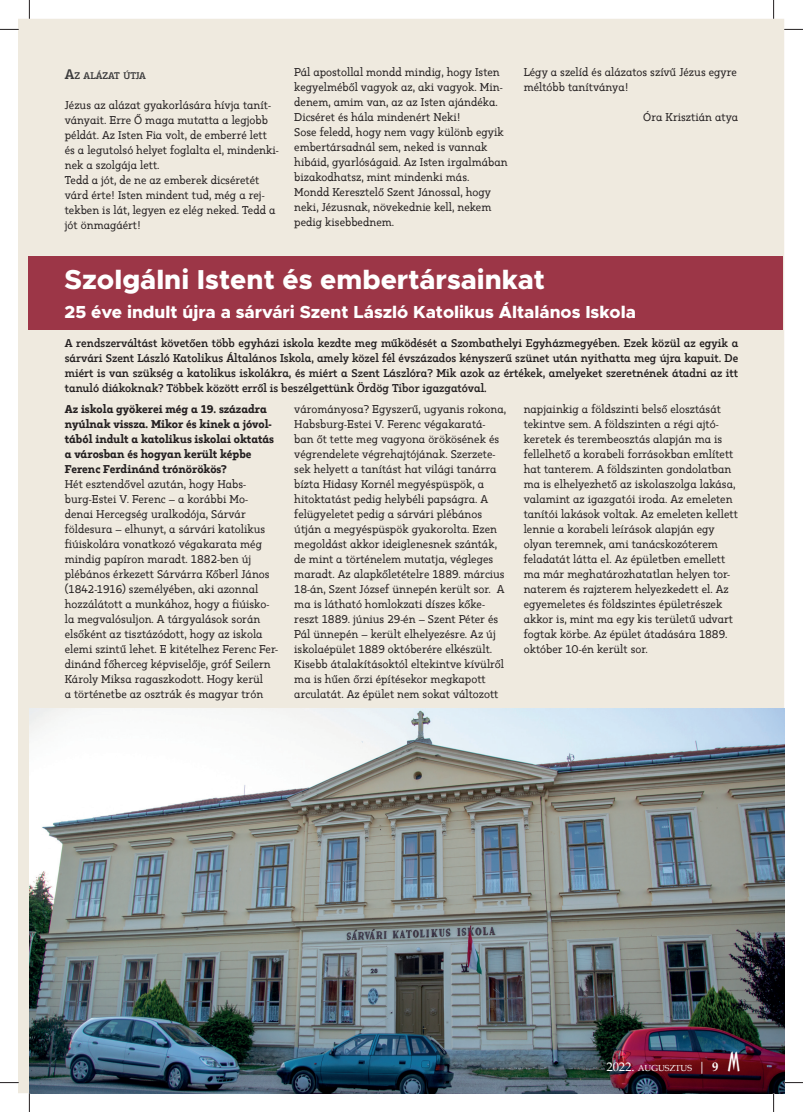
<style>
.page{position:relative;width:803px;height:1112px;background:#fff}
.page>*{position:absolute;margin:0;border:0;box-sizing:border-box;transform-origin:0 0}
.t1{font:800 27.5px "Metropolis";color:#fff}
.t2{font:800 17.5px "Metropolis";color:#fff}
.t3{font:11.25px/15px "Kappa Vol 2 Display";color:#231f20}
.t4{font:700 11.25px/15px "Kappa Vol 2 Display";color:#231f20;text-align:justify}
.t5{font:800 11.25px/15px "Kappa Vol 2 Display";color:#231f20}
.t6{font:700 9.62px "Kappa Vol 2 Display";color:#383839}
.t7{font:8.75px "Book Antiqua";color:#fff}
.s1{font-size:13.75px}
.s2{font-size:12.5px}
.s3{font-weight:700;font-size:12.5px}
.s4{font-family:"Arquitectura";font-size:25px}
</style>
<div class="page">
<div style="left:19px;top:19px;width:765px;height:1073px;background:#efeadf"></div>
<div style="left:29px;top:256px;width:753px;height:73px;background:#9c3647"></div>
<img style="left:29px;top:708px;width:755px;height:384px">
<svg style="left:0;top:29px;width:19px;height:1px"></svg>
<svg style="left:784px;top:29px;width:19px;height:1px"></svg>
<svg style="left:0;top:1081px;width:19px;height:2px"></svg>
<svg style="left:784px;top:1081px;width:19px;height:2px"></svg>
<svg style="left:29px;top:0;width:1px;height:19px"></svg>
<svg style="left:29px;top:1092px;width:1px;height:19px"></svg>
<svg style="left:773px;top:0;width:1px;height:19px"></svg>
<svg style="left:773px;top:1092px;width:1px;height:19px"></svg>
<p class="t6" style="left:65px;top:69px;width:83px"><span class="s1">A</span>Z ALÁZAT ÚTJA</p>
<p class="t3" style="left:65px;top:98px;width:216px">Jézus az alázat gyakorlására hívja tanít&shy;ványait. Erre Ő maga mutatta a legjobb példát. Az Isten Fia volt, de emberré lett és a legutolsó helyet foglalta el, mindenki&shy;nek a szolgája lett.<br>Tedd a jót, de ne az emberek dicséretét várd érte! Isten mindent tud, még a rej&shy;tekben is lát, legyen ez elég neked. Tedd a jót önmagáért!</p>
<p class="t3" style="left:294px;top:65px;width:215px">Pál apostollal mondd mindig, hogy Isten kegyelméből vagyok az, aki vagyok. Min&shy;denem, amim van, az az Isten ajándéka.<br>Dicséret és hála mindenért Neki!<br>Sose feledd, hogy nem vagy különb egyik embertársadnál sem, neked is vannak hibáid, gyarlóságaid. Az Isten irgalmában bizakodhatsz, mint mindenki más.<br>Mondd Keresztelő Szent Jánossal, hogy neki, Jézusnak, növekednie kell, nekem pedig kisebbednem.</p>
<p class="t3" style="left:524px;top:65px;width:215px">Légy a szelíd és alázatos szívű Jézus egyre méltóbb tanítványa!</p>
<p class="t3" style="left:643px;top:110px;width:96px">Óra Krisztián atya</p>
<h1 class="t1" style="left:65px;top:270px;width:482px">Szolgálni Istent és embertársainkat</h1>
<h2 class="t2" style="left:65px;top:306px;width:573px">25 éve indult újra a sárvári Szent László Katolikus Általános Iskola</h2>
<p class="t4" style="left:65px;top:336px;width:675px">A rendszerváltást követően több egyházi iskola kezdte meg működését a Szombathelyi Egyházmegyében. Ezek közül az egyik a sárvári Szent László Katolikus Általános Iskola, amely közel fél évszázados kényszerű szünet után nyithatta meg újra kapuit. De miért is van szükség a katolikus iskolákra, és miért a Szent Lászlóra? Mik azok az értékek, amelyeket szeretnének átadni az itt tanuló diákoknak? Többek között erről is beszélgettünk Ördög Tibor igazgatóval.</p>
<p class="t5" style="left:65px;top:402px;width:211px">Az iskola gyökerei még a 19. századra nyúlnak vissza. Mikor és kinek a jóvol&shy;tából indult a katolikus iskolai oktatás a városban és hogyan került képbe Ferenc Ferdinánd trónörökös?</p>
<p class="t3" style="left:65px;top:477px;width:215px">Hét esztendővel azután, hogy Habs&shy;burg-Estei V. Ferenc – a korábbi Mo&shy;denai Hercegség uralkodója, Sárvár földesura – elhunyt, a sárvári katolikus fiúiskolára vonatkozó végakarata még mindig papíron maradt. 1882-ben új plébános érkezett Sárvárra Kőberl János (1842-1916) személyében, aki azonnal hozzálátott a munkához, hogy a fiúisko&shy;la megvalósuljon. A tárgyalások során elsőként az tisztázódott, hogy az iskola elemi szintű lehet. E kitételhez Ferenc Fer&shy;dinánd főherceg képviselője, gróf Seilern Károly Miksa ragaszkodott. Hogy kerül<br>a történetbe az osztrák és magyar trón</p>
<p class="t3" style="left:294px;top:402px;width:213px">várományosa? Egyszerű, ugyanis rokona, Habsburg-Estei V. Ferenc végakaratá&shy;ban őt tette meg vagyona örökösének és végrendelete végrehajtójának. Szerzete&shy;sek helyett a tanítást hat világi tanárra bízta Hidasy Kornél megyéspüspök, a hitoktatást pedig helybéli papságra. A felügyeletet pedig a sárvári plébános útján a megyéspüspök gyakorolta. Ezen megoldást akkor ideiglenesnek szánták, de mint a történelem mutatja, végleges maradt. Az alapkőletételre 1889. március 18-án, Szent József ünnepén került sor. A ma is látható homlokzati díszes kőke&shy;reszt 1889. június 29-én – Szent Péter és Pál ünnepén – került elhelyezésre. Az új iskolaépület 1889 októberére elkészült.<br>Kisebb átalakításoktól eltekintve kívülről ma is hűen őrzi építésekor megkapott arculatát. Az épület nem sokat változott</p>
<p class="t3" style="left:524px;top:402px;width:216px">napjainkig a földszinti belső elosztását tekintve sem. A földszinten a régi ajtó&shy;keretek és terembeosztás alapján ma is fellelhető a korabeli forrásokban említett hat tanterem. A földszinten gondolatban ma is elhelyezhető az iskolaszolga lakása, valamint az igazgatói iroda. Az emeleten tanítói lakások voltak. Az emeleten kellett lennie a korabeli leírások alapján egy olyan teremnek, ami tanácskozóterem feladatát látta el. Az épületben emellett ma már meghatározhatatlan helyen tor&shy;naterem és rajzterem helyezkedett el. Az egyemeletes és földszintes épületrészek akkor is, mint ma egy kis területű udvart fogtak körbe. Az épület átadására 1889. október 10-én került sor.</p>
<p class="t7" style="left:606px;top:1062px;width:135px"><span class="s2">2022.</span> AUGUSZTUS <span class="s2">|</span> <span class="s3">9</span> <span class="s4">M</span></p>
</div>
